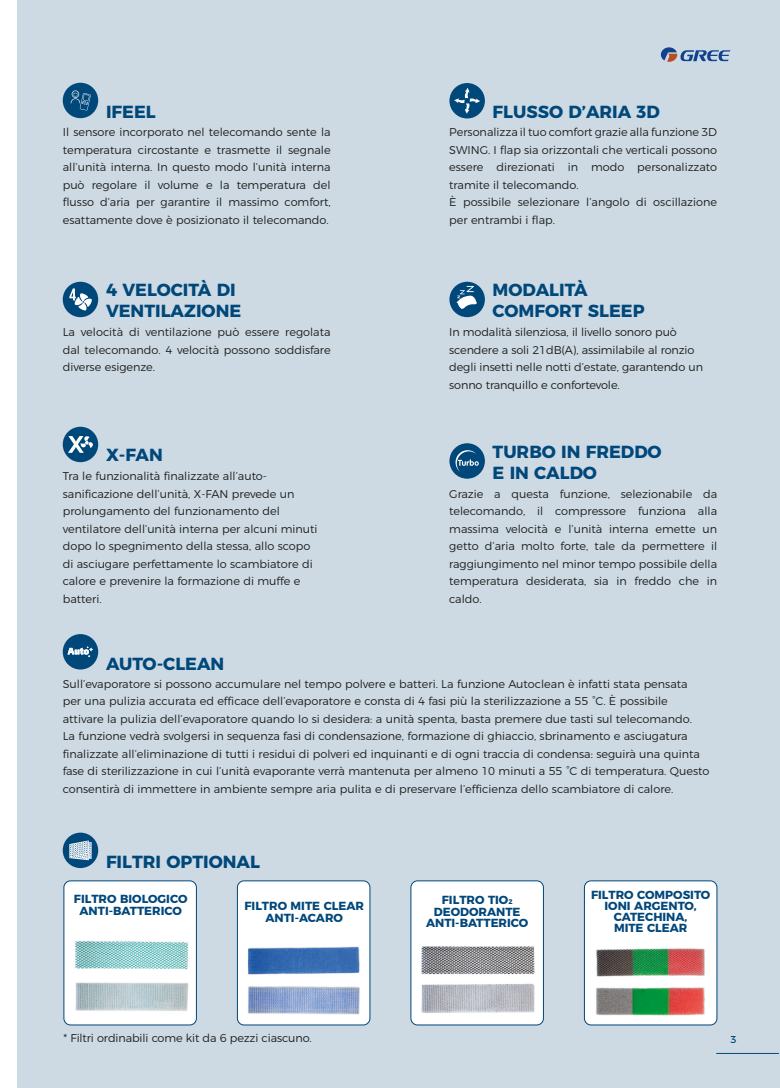
<style>
.page{position:relative;width:780px;height:1088px;background:#fff}
.page>*{position:absolute;margin:0;border:0;box-sizing:border-box;transform-origin:0 0}
.Titoli_Verdi{font:700 17.5px/21px "Montserrat";color:#00477a}
.List_Paragraph{font:700 11.75px/11.8px "Montserrat";color:#00477a;text-align:center}
.List_Paragraph-2{font:300 11.25px/17.5px "Montserrat";color:#1d1d1b}
.t1{font:10px "Montserrat";color:#00477a}
.s1{font-size:6.88px}
</style>
<div class="page">
<div style="left:18px;top:0;width:762px;height:1088px;background:#cddae4"></div>
<div style="left:64px;top:881px;width:132px;height:144px;background:#fff;border-radius:7px"></div>
<div style="left:64px;top:880px;width:133px;height:145px;border:1px solid #00477a;border-radius:7px"></div>
<img style="left:75px;top:941px;width:114px;height:70px">
<div style="left:411px;top:881px;width:132px;height:144px;background:#fff;border-radius:7px"></div>
<div style="left:410px;top:880px;width:133px;height:145px;border:1px solid #00477a;border-radius:7px"></div>
<img style="left:421px;top:946px;width:114px;height:67px">
<div style="left:237px;top:881px;width:133px;height:144px;background:#fff;border-radius:7px"></div>
<div style="left:237px;top:880px;width:133px;height:145px;border:1px solid #00477a;border-radius:7px"></div>
<img style="left:247px;top:946px;width:113px;height:69px">
<div style="left:584px;top:881px;width:133px;height:144px;background:#fff;border-radius:7px"></div>
<div style="left:584px;top:880px;width:133px;height:145px;border:1px solid #00477a;border-radius:7px"></div>
<img style="left:596px;top:948px;width:109px;height:68px">
<div style="left:63px;top:83px;width:35px;height:35px;background:#00477a;border-radius:50%"></div>
<svg style="left:71px;top:90px;width:20px;height:20px"></svg>
<div style="left:449px;top:83px;width:36px;height:35px;background:#00477a;border-radius:50%"></div>
<svg style="left:454px;top:88px;width:26px;height:26px"></svg>
<div style="left:449px;top:443px;width:36px;height:36px;background:#00477a;border-radius:50%"></div>
<svg style="left:455px;top:450px;width:24px;height:22px"></svg>
<div style="left:449px;top:282px;width:36px;height:35px;background:#00477a;border-radius:50%"></div>
<svg style="left:456px;top:286px;width:21px;height:23px"></svg>
<div style="left:63px;top:282px;width:35px;height:35px;background:#00477a;border-radius:50%"></div>
<svg style="left:69px;top:288px;width:23px;height:22px"></svg>
<div style="left:63px;top:634px;width:35px;height:35px;background:#00477a;border-radius:50%"></div>
<svg style="left:67px;top:646px;width:26px;height:12px"></svg>
<div style="left:63px;top:832px;width:35px;height:36px;background:#00477a;border-radius:50%"></div>
<svg style="left:69px;top:840px;width:23px;height:20px"></svg>
<div style="left:63px;top:427px;width:35px;height:35px;background:#00477a;border-radius:50%"></div>
<svg style="left:68px;top:436px;width:25px;height:17px"></svg>
<p class="Titoli_Verdi" style="left:106px;top:99px;width:51px">IFEEL</p>
<p class="Titoli_Verdi" style="left:492px;top:99px;width:169px">FLUSSO D’ARIA 3D</p>
<p class="List_Paragraph-2" style="left:63px;top:123px;width:269px;text-align:justify">Il sensore incorporato nel telecomando sente la temperatura circostante e trasmette il segnale all’unità interna. In questo modo l’unità interna può regolare il volume e la temperatura del flusso d’aria per garantire il massimo comfort, esattamente dove è posizionato il telecomando.</p>
<p class="List_Paragraph-2" style="left:449px;top:123px;width:269px;text-align:justify">Personalizza il tuo comfort grazie alla funzione 3D SWING. I flap sia orizzontali che verticali possono essere direzionati in modo personalizzato tramite il telecomando.</p>
<p class="List_Paragraph-2" style="left:449px;top:193px;width:269px">È possibile selezionare l’angolo di oscillazione per entrambi i flap.</p>
<p class="Titoli_Verdi" style="left:106px;top:278px;width:137px">4 VELOCITÀ DI<br>VENTILAZIONE</p>
<p class="List_Paragraph-2" style="left:63px;top:322px;width:269px;text-align:justify">La velocità di ventilazione può essere regolata dal telecomando. 4 velocità possono soddisfare diverse esigenze.</p>
<p class="Titoli_Verdi" style="left:492px;top:278px;width:96px">MODALITÀ</p>
<p class="Titoli_Verdi" style="left:492px;top:299px;width:153px">COMFORT SLEEP</p>
<p class="List_Paragraph-2" style="left:449px;top:322px;width:255px">In modalità silenziosa, il livello sonoro può scendere a soli 21dB(A), assimilabile al ronzio degli insetti nelle notti d’estate, garantendo un sonno tranquillo e confortevole.</p>
<p class="Titoli_Verdi" style="left:106px;top:443px;width:58px">X-FAN</p>
<p class="Titoli_Verdi" style="left:492px;top:440px;width:170px">TURBO IN FREDDO</p>
<p class="Titoli_Verdi" style="left:492px;top:461px;width:106px">E IN CALDO</p>
<p class="List_Paragraph-2" style="left:63px;top:466px;width:256px">Tra le funzionalità finalizzate all’auto&shy;sanificazione dell’unità, X-FAN prevede un prolungamento del funzionamento del ventilatore dell’unità interna per alcuni minuti dopo lo spegnimento della stessa, allo scopo di asciugare perfettamente lo scambiatore di calore e prevenire la formazione di muffe e batteri.</p>
<p class="List_Paragraph-2" style="left:449px;top:484px;width:269px;text-align:justify">Grazie a questa funzione, selezionabile da telecomando, il compressore funziona alla massima velocità e l’unità interna emette un getto d’aria molto forte, tale da permettere il raggiungimento nel minor tempo possibile della temperatura desiderata, sia in freddo che in caldo.</p>
<p class="Titoli_Verdi" style="left:106px;top:651px;width:120px">AUTO-CLEAN</p>
<p class="List_Paragraph-2" style="left:63px;top:674px;width:648px">Sull’evaporatore si possono accumulare nel tempo polvere e batteri. La funzione Autoclean è infatti stata pensata<br>per una pulizia accurata ed efficace dell’evaporatore e consta di 4 fasi più la sterilizzazione a 55 °C. È possibile attivare la pulizia dell’evaporatore quando lo si desidera: a unità spenta, basta premere due tasti sul telecomando.<br>La funzione vedrà svolgersi in sequenza fasi di condensazione, formazione di ghiaccio, sbrinamento e asciugatura finalizzate all’eliminazione di tutti i residui di polveri ed inquinanti e di ogni traccia di condensa: seguirà una quinta fase di sterilizzazione in cui l’unità evaporante verrà mantenuta per almeno 10 minuti a 55 °C di temperatura. Questo consentirà di immettere in ambiente sempre aria pulita e di preservare l’efficienza dello scambiatore di calore.</p>
<p class="Titoli_Verdi" style="left:106px;top:850px;width:155px">FILTRI OPTIONAL</p>
<p class="List_Paragraph" style="left:74px;top:892px;width:115px">FILTRO BIOLOGICO</p>
<p class="List_Paragraph" style="left:80px;top:904px;width:104px">ANTI-BATTERICO</p>
<p class="List_Paragraph" style="left:244px;top:899px;width:121px">FILTRO MITE CLEAR<br>ANTI-ACARO</p>
<p class="List_Paragraph" style="left:591px;top:888px;width:121px;line-height:11.1px">FILTRO COMPOSITO<br>IONI ARGENTO,<br>CATECHINA,</p>
<p class="List_Paragraph" style="left:614px;top:921px;width:75px">MITE CLEAR</p>
<p class="List_Paragraph" style="left:434px;top:893px;width:88px">FILTRO TIO<span class="s1">2<br></span>DEODORANTE</p>
<p class="List_Paragraph" style="left:426px;top:916px;width:104px">ANTI-BATTERICO</p>
<p class="List_Paragraph-2" style="left:64px;top:1028px;width:250px">* Filtri ordinabili come kit da 6 pezzi ciascuno.</p>
<p class="t1" style="left:730px;top:1031px;width:8px">3</p>
</div>
